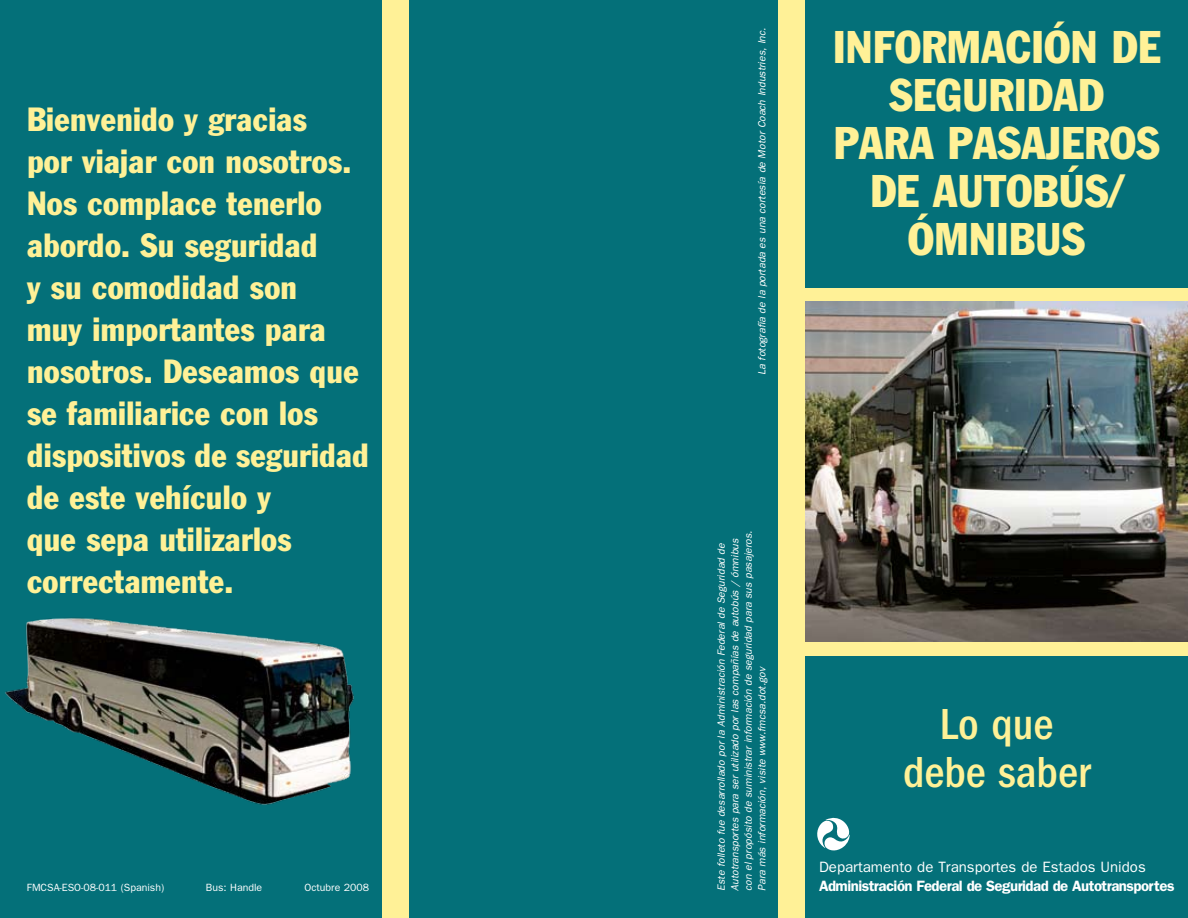
<style>
.page{position:relative;width:1188px;height:918px;background:#047079}
.page>*{position:absolute;margin:0;border:0;box-sizing:border-box;transform-origin:0 0}
.t1{font:condensed 45px/48px "Franklin Gothic";letter-spacing:.01em;color:#fff197;text-align:center}
.t2{font:500 condensed 45px/48px "Franklin Gothic";color:#fff197;text-align:center}
.t3{font:condensed 33px/42px "Franklin Gothic";letter-spacing:.01em;color:#fff197}
.t4{font:600 15px "Franklin Gothic";letter-spacing:-.035em;color:#fff}
.t5{font:15px "Franklin Gothic";color:#fff}
.t6{font:italic 10.5px/13.5px "Franklin Gothic";letter-spacing:-.01em;color:#fff}
.t7{font:10.5px "Franklin Gothic";color:#fff}
</style>
<div class="page">
<div style="left:382px;top:0;width:28px;height:918px;background:#fff197"></div>
<div style="left:778px;top:0;width:28px;height:918px;background:#fff197"></div>
<div style="left:806px;top:288px;width:382px;height:368px;background:#fff197"></div>
<img style="left:806px;top:301px;width:382px;height:341px">
<img style="left:5px;top:618px;width:349px;height:187px">
<svg style="left:817px;top:818px;width:33px;height:33px"></svg>
<p class="t3" style="left:27px;top:98px;width:343px">Bienvenido y gracias<br>por viajar con nosotros.<br>Nos complace tenerlo abordo. Su seguridad<br>y su comodidad son<br>muy importantes para nosotros. Deseamos que se familiarice con los dispositivos de seguridad de este vehículo y<br>que sepa utilizarlos correctamente.</p>
<p class="t7" style="left:27px;top:881px;width:139px">FMCSA-ESO-08-011 (Spanish)</p>
<p class="t7" style="left:206px;top:881px;width:58px">Bus: Handle</p>
<p class="t7" style="left:305px;top:881px;width:66px">Octubre 2008</p>
<p class="t6" style="left:755px;top:375px;width:349px;rotate:-90deg">La fotografía de la portada es una cortesía de Motor Coach Industries, Inc.</p>
<h1 class="t1" style="left:833px;top:23px;width:329px">INFORMACIÓN DE<br>SEGURIDAD<br>PARA PASAJEROS<br>DE AUTOBÚS/<br>ÓMNIBUS</h1>
<p class="t6" style="left:715px;top:891px;width:362px;rotate:-90deg">Este folleto fue desarrollado por la Administración Federal de Seguridad de Autotransportes para ser utilizado por las compañías de autobús / ómnibus con el propósito de suministrar información de seguridad para sus pasajeros.<br>Para más información, visite www.fmcsa.dot.gov</p>
<h1 class="t2" style="left:903px;top:700px;width:189px">Lo que debe saber</h1>
<h3 class="t5" style="left:819px;top:858px;width:328px">Departamento de Transportes de Estados Unidos</h3>
<h3 class="t4" style="left:819px;top:877px;width:357px">Administración Federal de Seguridad de Autotransportes</h3>
</div>
